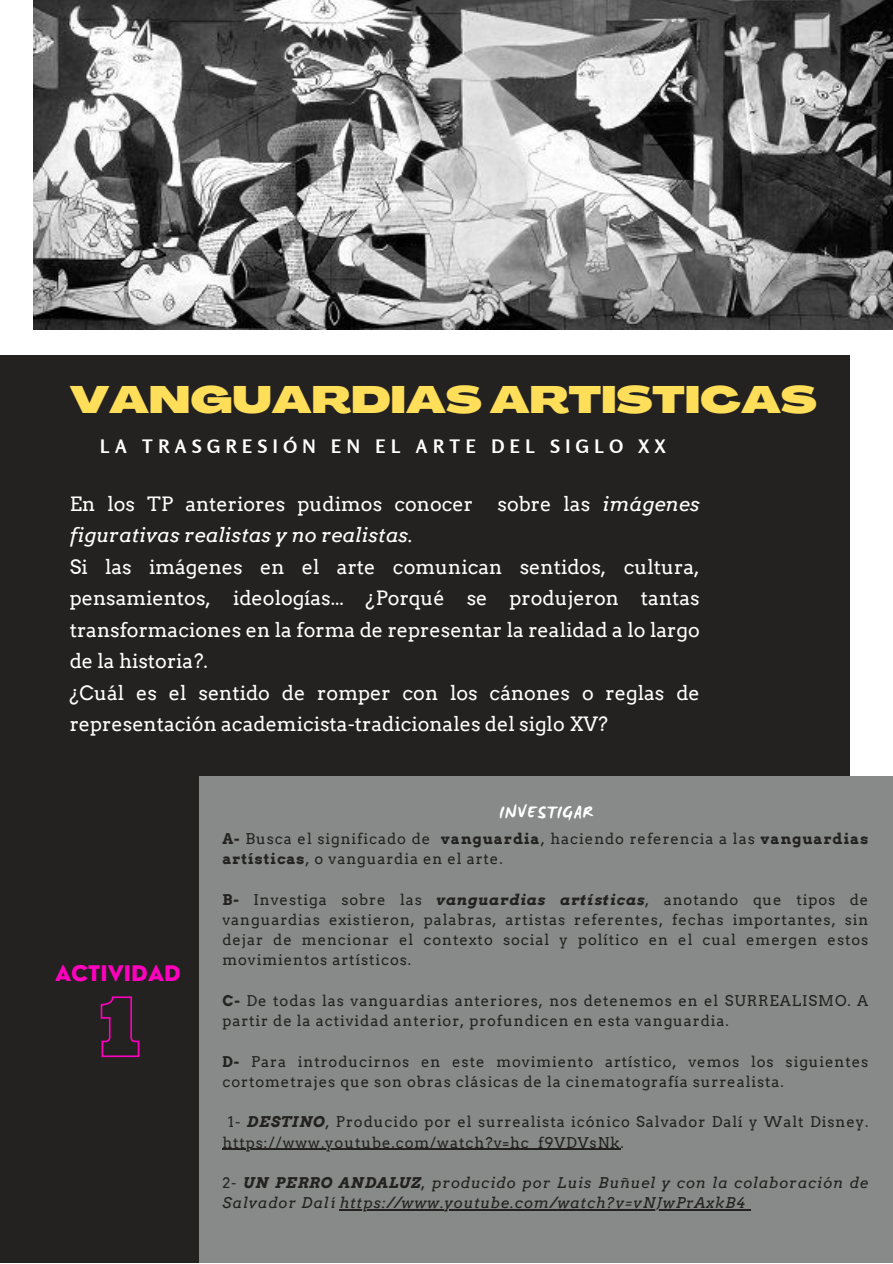
<style>
.page{position:relative;width:893px;height:1264px;background:#fff}
.page>*{position:absolute;margin:0;border:0;box-sizing:border-box;transform-origin:0 0}
.t1{font:900 37.5px "Agrandir Grand";letter-spacing:-.005em;color:#ffde59}
.t2{font:800 21px "Nourd";color:#ff00bf}
.t3{font:19.65px/31.5px "Arvo";color:#fff;text-align:justify}
.t4{font:italic 19.65px/31.5px "Arvo";color:#fff}
.t5{font:700 18.45px "Rosario";letter-spacing:.3em;color:#fff}
.t6{font:700 18.3px "WC Mano Negra Bta";letter-spacing:.06em;color:#fff}
.t7{font:14.85px/20.2px "Arvo";letter-spacing:.06em;color:#232220}
.t8{font:italic 14.85px/20.2px "Arvo";letter-spacing:.06em;color:#232220}
.s1{font-style:normal}
.s2{font-weight:700}
.s3{font-weight:700;font-style:italic}
.s4{font-style:italic}
</style>
<div class="page">
<div style="left:0;top:356px;width:849px;height:906px;background:#232220"></div>
<div style="left:199px;top:775px;width:693px;height:487px;background:#878a88"></div>
<img style="left:33px;top:0;width:859px;height:330px">
<hr style="left:222px;top:1148px;width:398px;height:1px;background:#232220">
<hr style="left:340px;top:1209px;width:406px;height:1px;background:#232220">
<svg style="left:100px;top:996px;width:40px;height:61px"></svg>
<p class="t1" style="left:70px;top:385px;width:748px">VANGUARDIAS ARTISTICAS</p>
<p class="t5" style="left:100px;top:434px;width:567px">LA TRASGRESIÓN EN EL ARTE DEL SIGLO XX</p>
<p class="t4" style="left:70px;top:488px;width:631px"><span class="s1">En los TP anteriores pudimos conocer sobre las</span> imágenes figurativas realistas y no realistas.</p>
<p class="t3" style="left:70px;top:551px;width:631px">Si las imágenes en el arte comunican sentidos, cultura, pensamientos, ideologías... ¿Porqué se produjeron tantas transformaciones en la forma de representar la realidad a lo largo de la historia?.</p>
<p class="t3" style="left:70px;top:677px;width:631px">¿Cuál es el sentido de romper con los cánones o reglas de representación academicista-tradicionales del siglo XV?</p>
<p class="t2" style="left:55px;top:959px;width:127px">ACTIVIDAD</p>
<p class="t6" style="left:499px;top:801px;width:95px">INVESTIGAR</p>
<p class="t7" style="left:222px;top:828px;width:647px"><span class="s2">A-</span> Busca el significado de <span class="s2">vanguardia</span>, haciendo referencia a las <span class="s2">vanguardias artísticas</span>, o vanguardia en el arte.</p>
<p class="t7" style="left:222px;top:889px;width:647px;text-align:justify"><span class="s2">B-</span> Investiga sobre las <span class="s3">vanguardias artísticas</span>, anotando que tipos de vanguardias existieron, palabras, artistas referentes, fechas importantes, sin dejar de mencionar el contexto social y político en el cual emergen estos movimientos artísticos.</p>
<p class="t7" style="left:222px;top:990px;width:647px"><span class="s2">C-</span> De todas las vanguardias anteriores, nos detenemos en el SURREALISMO. A partir de la actividad anterior, profundicen en esta vanguardia.</p>
<p class="t7" style="left:222px;top:1051px;width:647px"><span class="s2">D-</span> Para introducirnos en este movimiento artístico, vemos los siguientes cortometrajes que son obras clásicas de la cinematografía surrealista.</p>
<p class="t7" style="left:222px;top:1111px;width:647px;text-indent:5px">1- <span class="s3">DESTINO</span><span class="s4">,</span> Producido por el surrealista icónico Salvador Dalí y Walt Disney. https://www.youtube.com/watch?v=hc_f9VDVsNk.</p>
<p class="t8" style="left:222px;top:1172px;width:647px"><span class="s1">2-</span> <span class="s2">UN PERRO ANDALUZ</span>, producido por Luis Buñuel y con la colaboración de<br>Salvador Dalí https://www.youtube.com/watch?v=vNJwPrAxkB4</p>
</div>
